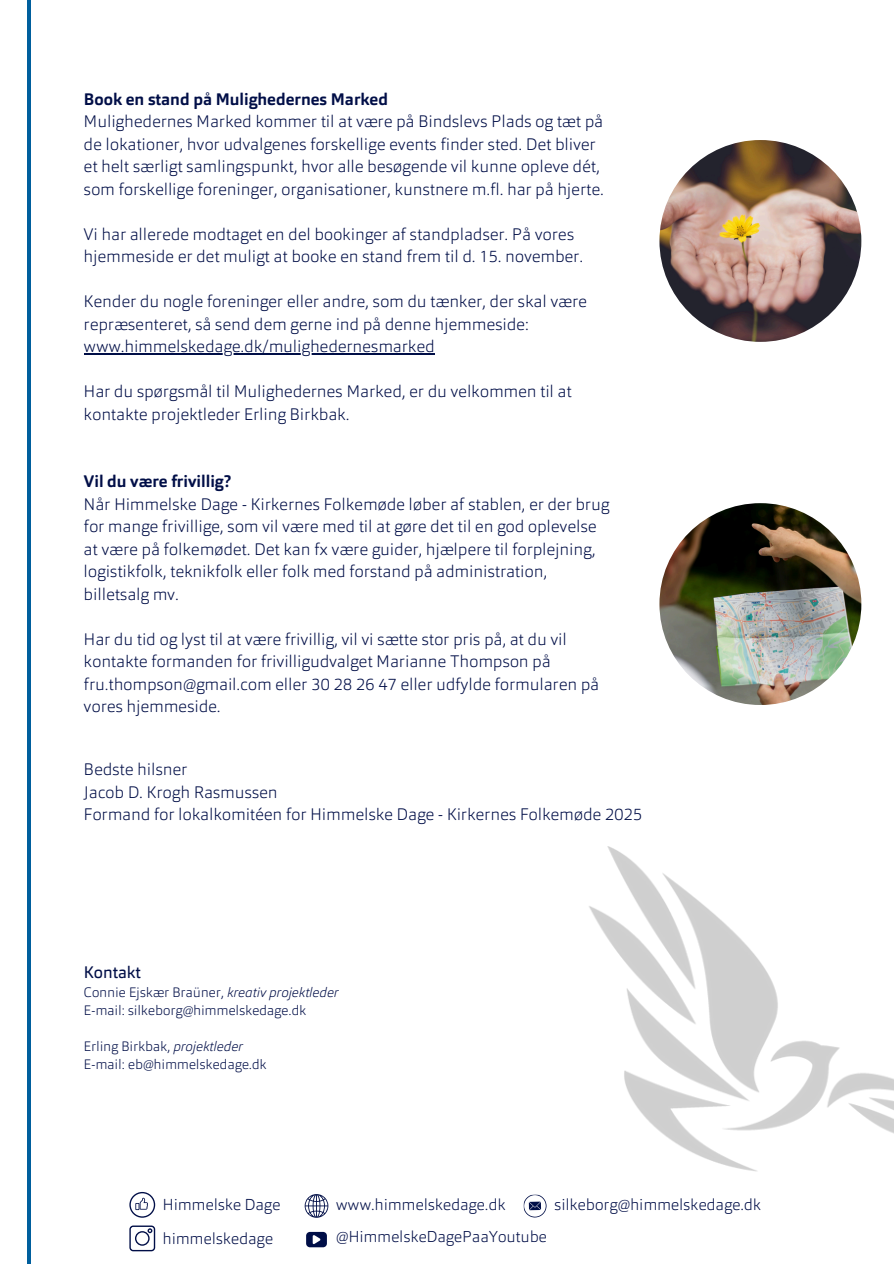
<style>
.page{position:relative;width:894px;height:1264px;background:#fff}
.page>*{position:absolute;margin:0;border:0;box-sizing:border-box;transform-origin:0 0}
.t1{font:200 16.5px/22.5px "Orgon";color:#000e47}
.t2{font:16.5px "Orgon";color:#000e47}
.t3{font:200 15.6px "Orgon";color:#000e47}
.t4{font:200 13.5px "Orgon";color:#000e47}
.s1{font-weight:700}
.s2{font-style:italic}
</style>
<div class="page">
<svg style="left:304px;top:1194px;width:24px;height:23px"></svg>
<svg style="left:523px;top:1194px;width:23px;height:23px"></svg>
<svg style="left:129px;top:1191px;width:26px;height:26px"></svg>
<hr style="left:27px;top:0;width:3px;height:1263px;background:#005f9d">
<img style="left:659px;top:140px;width:202px;height:202px;border-radius:50%">
<img style="left:659px;top:503px;width:202px;height:202px;border-radius:50%">
<hr style="left:84px;top:353px;width:351px;height:1px;background:#000e47">
<img style="left:589px;top:847px;width:304px;height:325px">
<svg style="left:129px;top:1225px;width:26px;height:26px"></svg>
<svg style="left:306px;top:1231px;width:20px;height:16px"></svg>
<h1 class="t1" style="left:84px;top:88px;width:521px"><span class="s1">Book en stand på Mulighedernes Marked<br></span>Mulighedernes Marked kommer til at være på Bindslevs Plads og tæt på de lokationer, hvor udvalgenes forskellige events finder sted. Det bliver et helt særligt samlingspunkt, hvor alle besøgende vil kunne opleve dét, som forskellige foreninger, organisationer, kunstnere m.fl. har på hjerte.</h1>
<h1 class="t1" style="left:84px;top:223px;width:501px">Vi har allerede modtaget en del bookinger af standpladser. På vores hjemmeside er det muligt at booke en stand frem til d. 15. november.</h1>
<h1 class="t1" style="left:84px;top:290px;width:504px">Kender du nogle foreninger eller andre, som du tænker, der skal være repræsenteret, så send dem gerne ind på denne hjemmeside:</h1>
<h1 class="t1" style="left:84px;top:335px;width:352px">www.himmelskedage.dk/mulighedernesmarked</h1>
<h1 class="t1" style="left:84px;top:380px;width:489px">Har du spørgsmål til Mulighedernes Marked, er du velkommen til at kontakte projektleder Erling Birkbak.</h1>
<h1 class="t1" style="left:84px;top:470px;width:527px"><span class="s1">Vil du være frivillig?<br></span>Når Himmelske Dage - Kirkernes Folkemøde løber af stablen, er der brug for mange frivillige, som vil være med til at gøre det til en god oplevelse at være på folkemødet. Det kan fx være guider, hjælpere til forplejning, logistikfolk, teknikfolk eller folk med forstand på administration, billetsalg mv.</h1>
<p class="t1" style="left:84px;top:628px;width:516px">Har du tid og lyst til at være frivillig, vil vi sætte stor pris på, at du vil kontakte formanden for frivilligudvalget Marianne Thompson på fru.thompson@gmail.com eller 30 28 26 47 eller udfylde formularen på vores hjemmeside.</p>
<p class="t1" style="left:84px;top:758px;width:560px">Bedste hilsner<br>Jacob D. Krogh Rasmussen<br>Formand for lokalkomitéen for Himmelske Dage - Kirkernes Folkemøde 2025</p>
<p class="t2" style="left:84px;top:961px;width:58px">Kontakt</p>
<p class="t4" style="left:84px;top:983px;width:256px">Connie Ejskær Braüner, <span class="s2">kreativ projektleder</span></p>
<p class="t4" style="left:84px;top:1001px;width:224px">E-mail: silkeborg@himmelskedage.dk</p>
<p class="t4" style="left:84px;top:1037px;width:160px">Erling Birkbak, <span class="s2">projektleder</span></p>
<p class="t4" style="left:84px;top:1055px;width:184px">E-mail: eb@himmelskedage.dk</p>
<p class="t3" style="left:163px;top:1194px;width:119px">Himmelske Dage</p>
<h1 class="t3" style="left:336px;top:1194px;width:171px">www.himmelskedage.dk</h1>
<p class="t3" style="left:554px;top:1194px;width:208px">silkeborg@himmelskedage.dk</p>
<h1 class="t3" style="left:163px;top:1227px;width:112px">himmelskedage</h1>
<p class="t3" style="left:336px;top:1226px;width:212px">@HimmelskeDagePaaYoutube</p>
</div>
